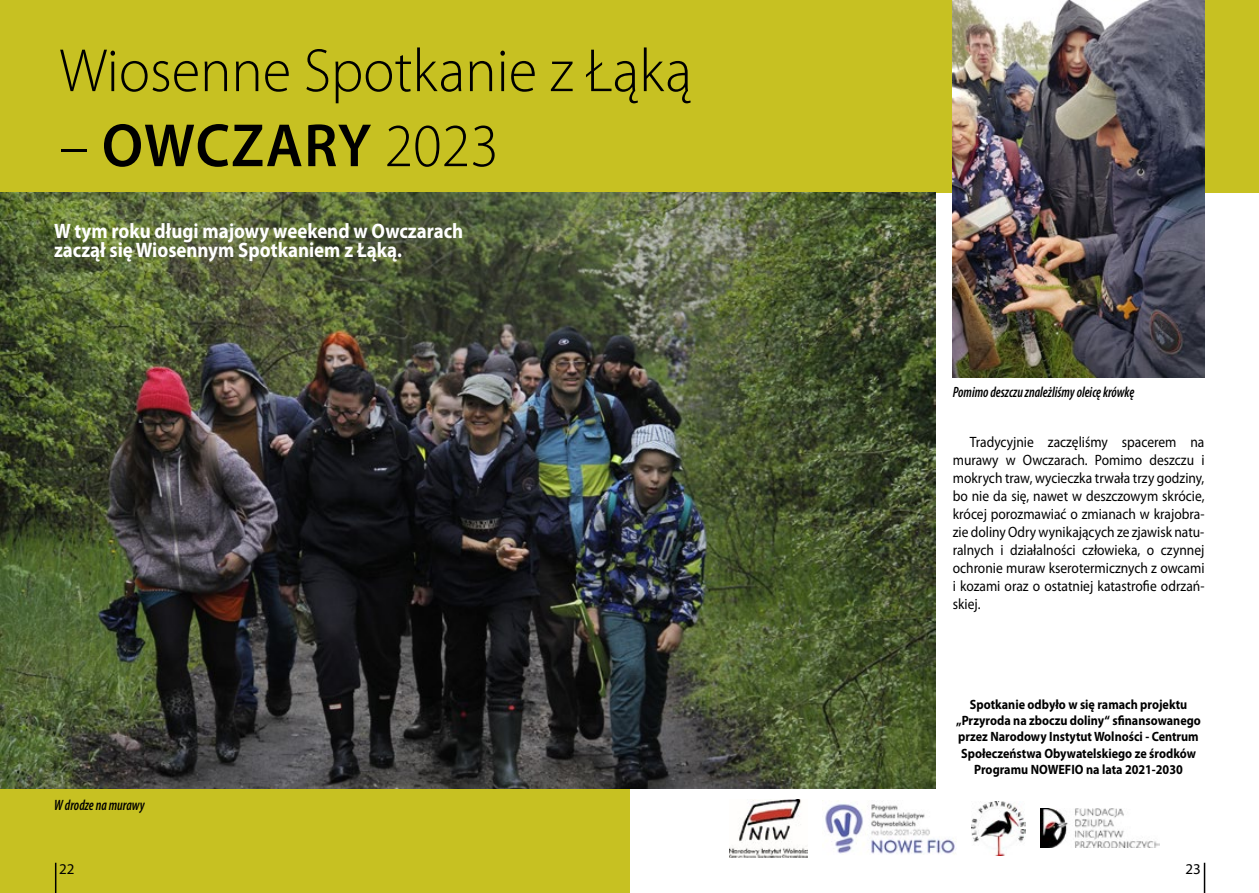
<style>
.page{position:relative;width:1259px;height:893px;background:#fff}
.page>*{position:absolute;margin:0;border:0;box-sizing:border-box;transform-origin:0 0}
.t1{font:300 61.5px "Myriad Pro";color:#000;scale:.95 1}
.t2{font:600 61.5px "Myriad Pro";letter-spacing:.02em;color:#000;scale:.95 1}
.t3{font:700 21px/19.5px "Myriad Pro";color:#fff;scale:.9 1}
.t4{font:15px/18px "Myriad Pro";color:#000;text-align:justify;scale:.9 1}
.t5{font:italic 600 condensed 15px "Myriad Pro";color:#000;scale:.9 1}
.t6{font:15px "Myriad Pro";color:#000}
.t7{font:700 13.5px/16.2px "Myriad Pro";color:#000;text-align:center;scale:.9 1}
.s1{font-weight:300}
</style>
<div class="page">
<div style="left:0;top:0;width:1259px;height:192px;background:#c7c122"></div>
<div style="left:0;top:788px;width:629px;height:105px;background:#c7c122"></div>
<img style="left:0;top:192px;width:935px;height:596px">
<img style="left:729px;top:799px;width:78px;height:58px">
<img style="left:822px;top:800px;width:133px;height:54px">
<img style="left:971px;top:801px;width:54px;height:55px">
<img style="left:1040px;top:809px;width:119px;height:39px">
<img style="left:952px;top:0;width:252px;height:378px">
<hr style="left:1203px;top:863px;width:2px;height:30px;background:#000">
<hr style="left:55px;top:863px;width:1px;height:30px;background:#000">
<h1 class="t1" style="left:59px;top:34px;width:667px">Wiosenne Spotkanie z Łąką</h1>
<h1 class="t2" style="left:59px;top:106px;width:464px"><span class="s1">–</span> OWCZARY <span class="s1">2023</span></h1>
<h2 class="t3" style="left:54px;top:220px;width:456px">W tym roku długi majowy weekend w Owczarach zaczął się Wiosennym Spotkaniem z Łąką.</h2>
<p class="t5" style="left:54px;top:796px;width:102px">W drodze na murawy</p>
<p class="t5" style="left:952px;top:383px;width:203px">Pomimo deszczu znależliśmy oleicę krówkę</p>
<p class="t4" style="left:952px;top:432px;width:281px;text-indent:17px">Tradycyjnie zaczęliśmy spacerem na murawy w Owczarach. Pomimo deszczu i mokrych traw, wycieczka trwała trzy godziny, bo nie da się, nawet w deszczowym skrócie, krócej porozmawiać o zmianach w krajobra&shy;zie doliny Odry wynikających ze zjawisk natu&shy;ralnych i działalności człowieka, o czynnej ochronie muraw kserotermicznych z owcami i kozami oraz o ostatniej katastrofie odrzań&shy;skiej.</p>
<p class="t7" style="left:956px;top:696px;width:273px">Spotkanie odbyło w się ramach projektu „Przyroda na zboczu doliny“ sfinansowanego przez Narodowy Instytut Wolności - Centrum Społeczeństwa Obywatelskiego ze środków Programu NOWEFIO na lata 2021-2030</p>
<p class="t6" style="left:59px;top:860px;width:17px">22</p>
<p class="t6" style="left:1185px;top:860px;width:17px">23</p>
</div>
